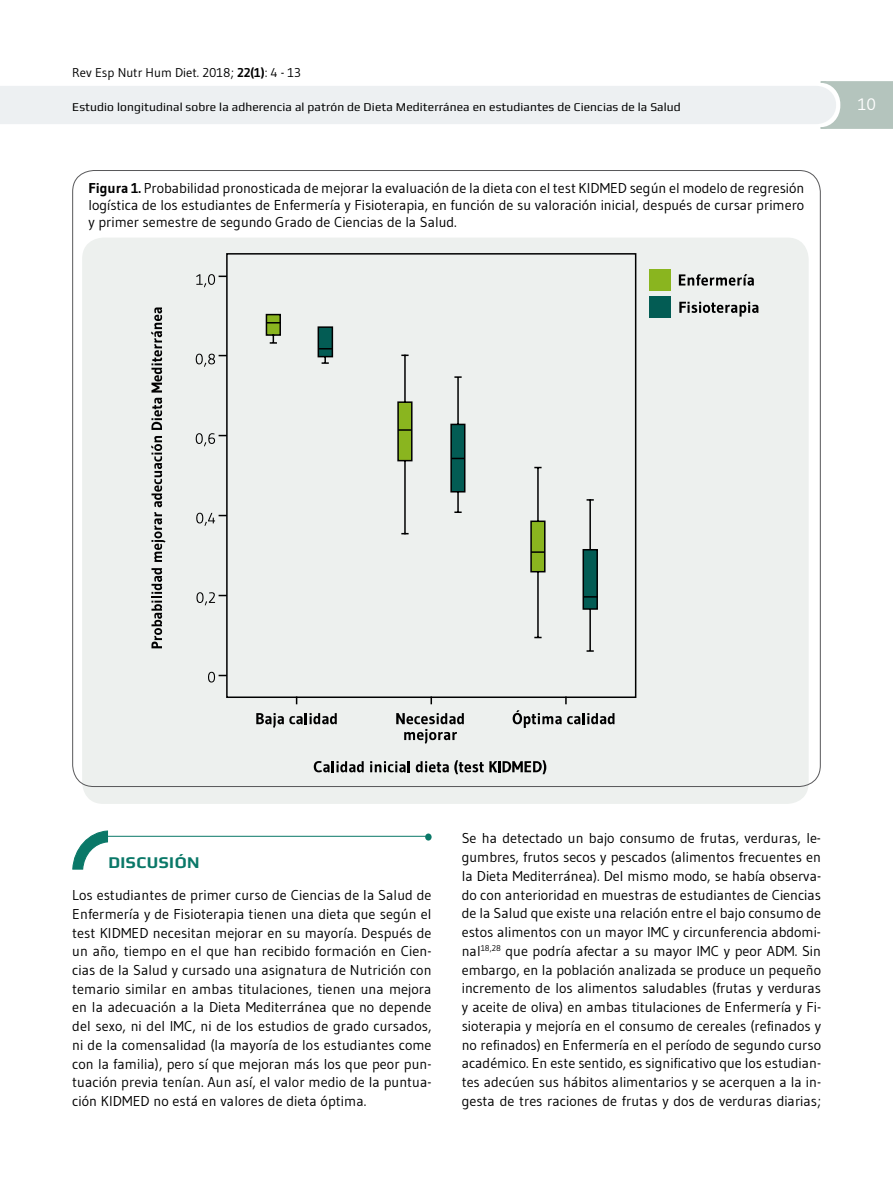
<style>
.page{position:relative;width:893px;height:1191px;background:#fff}
.page>*{position:absolute;margin:0;border:0;box-sizing:border-box;transform-origin:0 0}
.t1{font:700 16.5px "Play";letter-spacing:.03em;color:#0a7868}
.t2{font:16.5px "Gudea";color:#fff}
.t3{font:14.25px/18.8px "Gudea";color:#000;text-align:justify}
.t4{font:12.75px "Gudea";color:#000}
.t5{font:12px "Play";letter-spacing:.01em;color:#000}
.s1{font-weight:700}
</style>
<div class="page">
<svg style="left:0;top:81px;width:893px;height:48px"></svg>
<hr style="left:101px;top:836px;width:325px;height:1px;background:#0a7868">
<div style="left:425px;top:833px;width:7px;height:7px;background:#0a7868;border-radius:50%"></div>
<svg style="left:72px;top:830px;width:37px;height:40px"></svg>
<div style="left:82px;top:237px;width:727px;height:567px;background:#edf0ee;border-radius:21px"></div>
<svg style="left:679px;top:274px;width:75px;height:12px"></svg>
<div style="left:649px;top:269px;width:22px;height:21px;background:#8ab51f"></div>
<svg style="left:679px;top:302px;width:79px;height:14px"></svg>
<div style="left:649px;top:296px;width:22px;height:22px;background:#035c54"></div>
<svg style="left:196px;top:592px;width:19px;height:13px"></svg>
<svg style="left:196px;top:513px;width:19px;height:13px"></svg>
<svg style="left:196px;top:433px;width:19px;height:13px"></svg>
<svg style="left:196px;top:354px;width:19px;height:13px"></svg>
<svg style="left:196px;top:274px;width:19px;height:13px"></svg>
<svg style="left:208px;top:672px;width:7px;height:10px"></svg>
<svg style="left:151px;top:568px;width:11px;height:80px"></svg>
<svg style="left:151px;top:436px;width:15px;height:126px"></svg>
<svg style="left:151px;top:398px;width:11px;height:32px"></svg>
<svg style="left:151px;top:307px;width:11px;height:85px"></svg>
<svg style="left:256px;top:713px;width:81px;height:15px"></svg>
<svg style="left:396px;top:713px;width:68px;height:31px"></svg>
<svg style="left:513px;top:710px;width:101px;height:18px"></svg>
<svg style="left:218px;top:253px;width:419px;height:452px"></svg>
<svg style="left:314px;top:761px;width:50px;height:11px"></svg>
<svg style="left:370px;top:761px;width:40px;height:11px"></svg>
<svg style="left:416px;top:760px;width:130px;height:14px"></svg>
<p class="t4" style="left:72px;top:65px;width:230px">Rev Esp Nutr Hum Diet. 2018; <span class="s1">22(1)</span>: 4 - 13</p>
<p class="t5" style="left:72px;top:99px;width:610px">Estudio longitudinal sobre la adherencia al patrón de Dieta Mediterránea en estudiantes de Ciencias de la Salud</p>
<p class="t2" style="left:858px;top:94px;width:20px">10</p>
<p class="t3" style="left:88px;top:179px;width:717px;line-height:17.1px"><span class="s1">Figura 1.</span> Probabilidad pronosticada de mejorar la evaluación de la dieta con el test KIDMED según el modelo de regresión logística de los estudiantes de Enfermería y Fisioterapia, en función de su valoración inicial, después de cursar primero y primer semestre de segundo Grado de Ciencias de la Salud.</p>
<p class="t1" style="left:108px;top:852px;width:93px">DISCUSIÓN</p>
<p class="t3" style="left:72px;top:886px;width:361px">Los estudiantes de primer curso de Ciencias de la Salud de Enfermería y de Fisioterapia tienen una dieta que según el test KIDMED necesitan mejorar en su mayoría. Después de un año, tiempo en el que han recibido formación en Cien&shy;cias de la Salud y cursado una asignatura de Nutrición con temario similar en ambas titulaciones, tienen una mejora en la adecuación a la Dieta Mediterránea que no depende del sexo, ni del IMC, ni de los estudios de grado cursados, ni de la comensalidad (la mayoría de los estudiantes come con la familia), pero sí que mejoran más los que peor pun&shy;tuación previa tenían. Aun así, el valor medio de la puntua&shy;ción KIDMED no está en valores de dieta óptima.</p>
<p class="t3" style="left:462px;top:828px;width:361px">Se ha detectado un bajo consumo de frutas, verduras, le&shy;gumbres, frutos secos y pescados (alimentos frecuentes en la Dieta Mediterránea). Del mismo modo, se había observa&shy;do con anterioridad en muestras de estudiantes de Ciencias de la Salud que existe una relación entre el bajo consumo de estos alimentos con un mayor IMC y circunferencia abdomi&shy;nal<sup>18,28</sup> que podría afectar a su mayor IMC y peor ADM. Sin embargo, en la población analizada se produce un pequeño incremento de los alimentos saludables (frutas y verduras y aceite de oliva) en ambas titulaciones de Enfermería y Fi&shy;sioterapia y mejoría en el consumo de cereales (refinados y no refinados) en Enfermería en el período de segundo curso académico. En este sentido, es significativo que los estudian&shy;tes adecúen sus hábitos alimentarios y se acerquen a la in&shy;gesta de tres raciones de frutas y dos de verduras diarias;</p>
</div>
